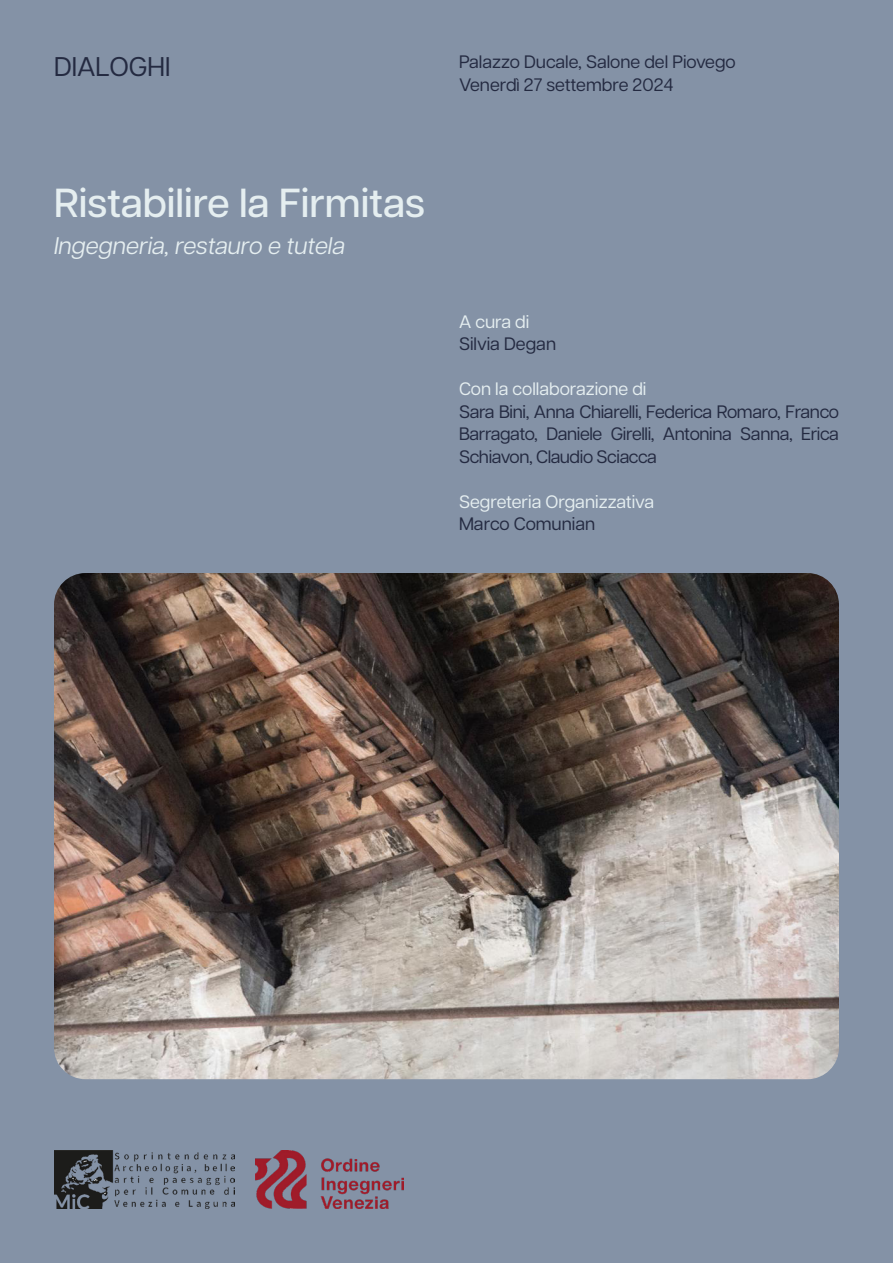
<style>
.page{position:relative;width:893px;height:1263px;background:#8492a6}
.page>*{position:absolute;margin:0;border:0;box-sizing:border-box;transform-origin:0 0}
.t1{font:500 40.5px "Articulat CF";color:#e5eef0}
.t2{font:27px "Articulat CF";color:#242a41}
.t3{font:italic 24px "Articulat CF";color:#e5eef0}
.t4{font:18px/22.5px "Articulat CF";letter-spacing:-.005em;color:#242a41;text-align:justify}
.t5{font:18px "Articulat CF";color:#e5eef0}
</style>
<div class="page">
<img style="left:54px;top:573px;width:785px;height:506px">
<img style="left:54px;top:1150px;width:180px;height:59px">
<img style="left:256px;top:1150px;width:147px;height:59px">
<p class="t2" style="left:54px;top:47px;width:118px">DIALOGHI</p>
<p class="t4" style="left:459px;top:50px;width:278px">Palazzo Ducale, Salone del Piovego</p>
<p class="t4" style="left:459px;top:72px;width:216px">Venerdì 27 settembre 2024</p>
<p class="t1" style="left:54px;top:174px;width:372px">Ristabilire la Firmitas</p>
<p class="t3" style="left:54px;top:229px;width:293px">Ingegneria, restauro e tutela</p>
<p class="t5" style="left:459px;top:309px;width:72px">A cura di</p>
<p class="t4" style="left:459px;top:332px;width:99px">Silvia Degan</p>
<p class="t5" style="left:459px;top:376px;width:189px">Con la collaborazione di</p>
<p class="t4" style="left:459px;top:399px;width:381px">Sara Bini, Anna Chiarelli, Federica Romaro, Franco Barragato, Daniele Girelli, Antonina Sanna, Erica Schiavon, Claudio Sciacca</p>
<p class="t5" style="left:459px;top:489px;width:197px">Segreteria Organizzativa</p>
<p class="t4" style="left:459px;top:512px;width:138px">Marco Comunian</p>
</div>
